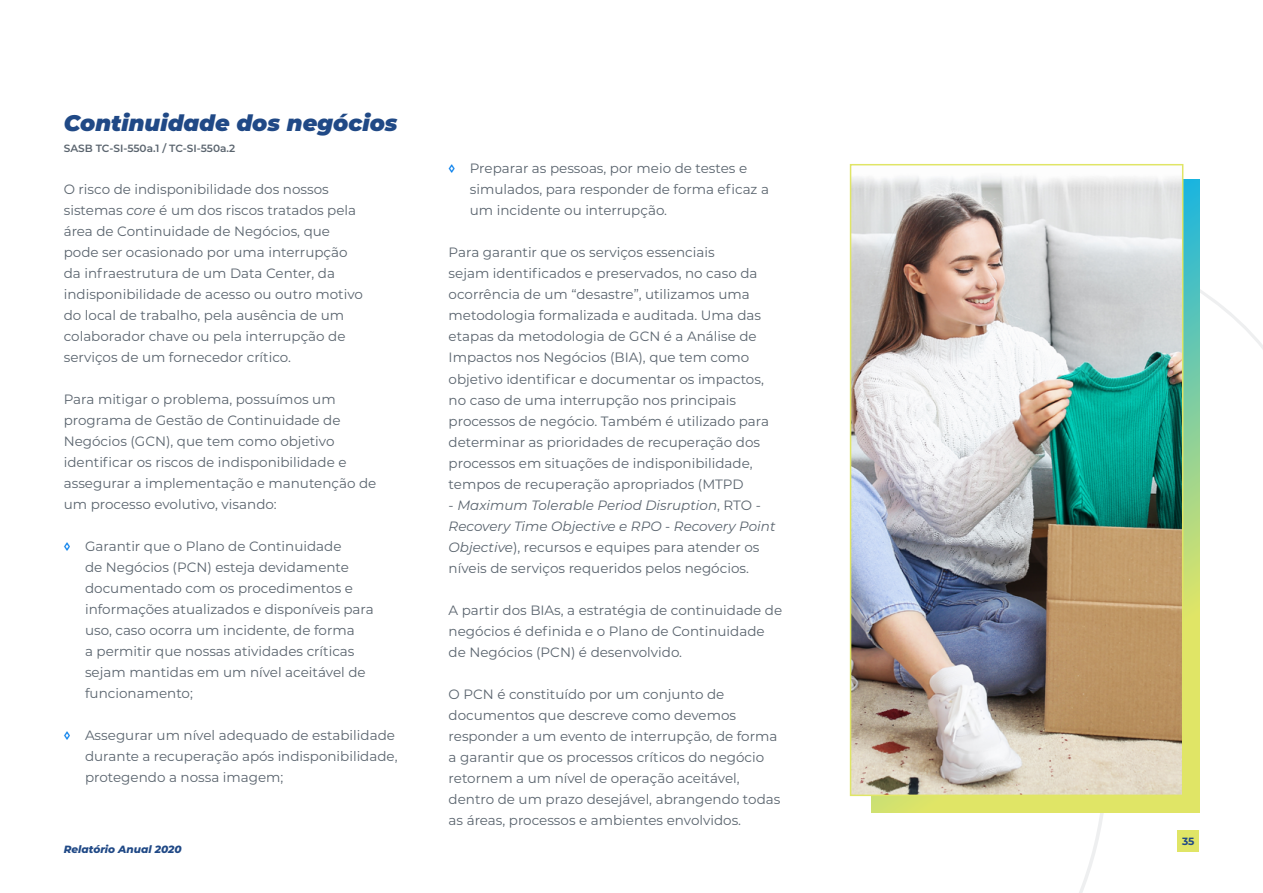
<style>
.page{position:relative;width:1263px;height:893px;background:#fff}
.page>*{position:absolute;margin:0;border:0;box-sizing:border-box;transform-origin:0 0}
.t1{font:italic 900 22.5px "Montserrat";color:#204986}
.t2{font:13.5px/21px "Montserrat";color:#5a646e}
.t3{font:italic 13.5px/21px "Montserrat";color:#5a646e}
.t4{font:600 10.5px "Montserrat";color:#5a646e}
.t5{font:italic 800 10.5px "Montserrat";color:#204986}
.t6{font:700 10.5px "Montserrat";color:#204986}
.s1{font-style:italic}
.s2{font-weight:700;color:#017ceb}
.s3{font-style:normal}
</style>
<div class="page">
<svg style="left:1079px;top:234px;width:184px;height:659px"></svg>
<svg style="left:871px;top:180px;width:328px;height:633px;background:#b3da81"></svg>
<img style="left:853px;top:176px;width:327px;height:617px">
<div style="left:850px;top:164px;width:333px;height:632px;border:2px solid #e0e566"></div>
<div style="left:1178px;top:831px;width:21px;height:21px;background:#e0e566"></div>
<h1 class="t1" style="left:64px;top:106px;width:335px">Continuidade dos negócios</h1>
<p class="t4" style="left:64px;top:141px;width:173px">SASB TC-SI-550a.1 / TC-SI-550a.2</p>
<p class="t2" style="left:64px;top:179px;width:301px">O risco de indisponibilidade dos nossos sistemas <span class="s1">core</span> é um dos riscos tratados pela área de Continuidade de Negócios, que pode ser ocasionado por uma interrupção da infraestrutura de um Data Center, da indisponibilidade de acesso ou outro motivo do local de trabalho, pela ausência de um colaborador chave ou pela interrupção de serviços de um fornecedor crítico.</p>
<p class="t2" style="left:64px;top:389px;width:314px">Para mitigar o problema, possuímos um programa de Gestão de Continuidade de Negócios (GCN), que tem como objetivo identificar os riscos de indisponibilidade e assegurar a implementação e manutenção de um processo evolutivo, visando:</p>
<p class="t2" style="left:85px;top:536px;width:290px;text-indent:-21px"><span class="s2">◊</span> Garantir que o Plano de Continuidade<br>de Negócios (PCN) esteja devidamente documentado com os procedimentos e informações atualizados e disponíveis para uso, caso ocorra um incidente, de forma<br>a permitir que nossas atividades críticas sejam mantidas em um nível aceitável de funcionamento;</p>
<p class="t2" style="left:85px;top:725px;width:314px;text-indent:-21px"><span class="s2">◊</span> Assegurar um nível adequado de estabilidade durante a recuperação após indisponibilidade, protegendo a nossa imagem;</p>
<p class="t5" style="left:64px;top:841px;width:119px">Relatório Anual 2020</p>
<p class="t2" style="left:470px;top:158px;width:301px;text-indent:-21px"><span class="s2">◊</span> Preparar as pessoas, por meio de testes e simulados, para responder de forma eficaz a um incidente ou interrupção.</p>
<p class="t2" style="left:449px;top:242px;width:322px">Para garantir que os serviços essenciais<br>sejam identificados e preservados, no caso da ocorrência de um “desastre”, utilizamos uma metodologia formalizada e auditada. Uma das etapas da metodologia de GCN é a Análise de Impactos nos Negócios (BIA), que tem como objetivo identificar e documentar os impactos, no caso de uma interrupção nos principais processos de negócio. Também é utilizado para determinar as prioridades de recuperação dos processos em situações de indisponibilidade, tempos de recuperação apropriados (MTPD</p>
<p class="t3" style="left:449px;top:494px;width:328px"><span class="s3">-</span> Maximum Tolerable Period Disruption<span class="s3">, RTO - </span>Recovery Time Objective e RPO <span class="s3">-</span> Recovery Point Objective<span class="s3">), recursos e equipes para atender os níveis de serviços requeridos pelos negócios.</span></p>
<p class="t2" style="left:449px;top:599px;width:335px">A partir dos BIAs, a estratégia de continuidade de negócios é definida e o Plano de Continuidade de Negócios (PCN) é desenvolvido.</p>
<p class="t2" style="left:449px;top:683px;width:333px">O PCN é constituído por um conjunto de documentos que descreve como devemos responder a um evento de interrupção, de forma a garantir que os processos críticos do negócio retornem a um nível de operação aceitável, dentro de um prazo desejável, abrangendo todas as áreas, processos e ambientes envolvidos.</p>
<p class="t6" style="left:1182px;top:833px;width:14px">35</p>
</div>
